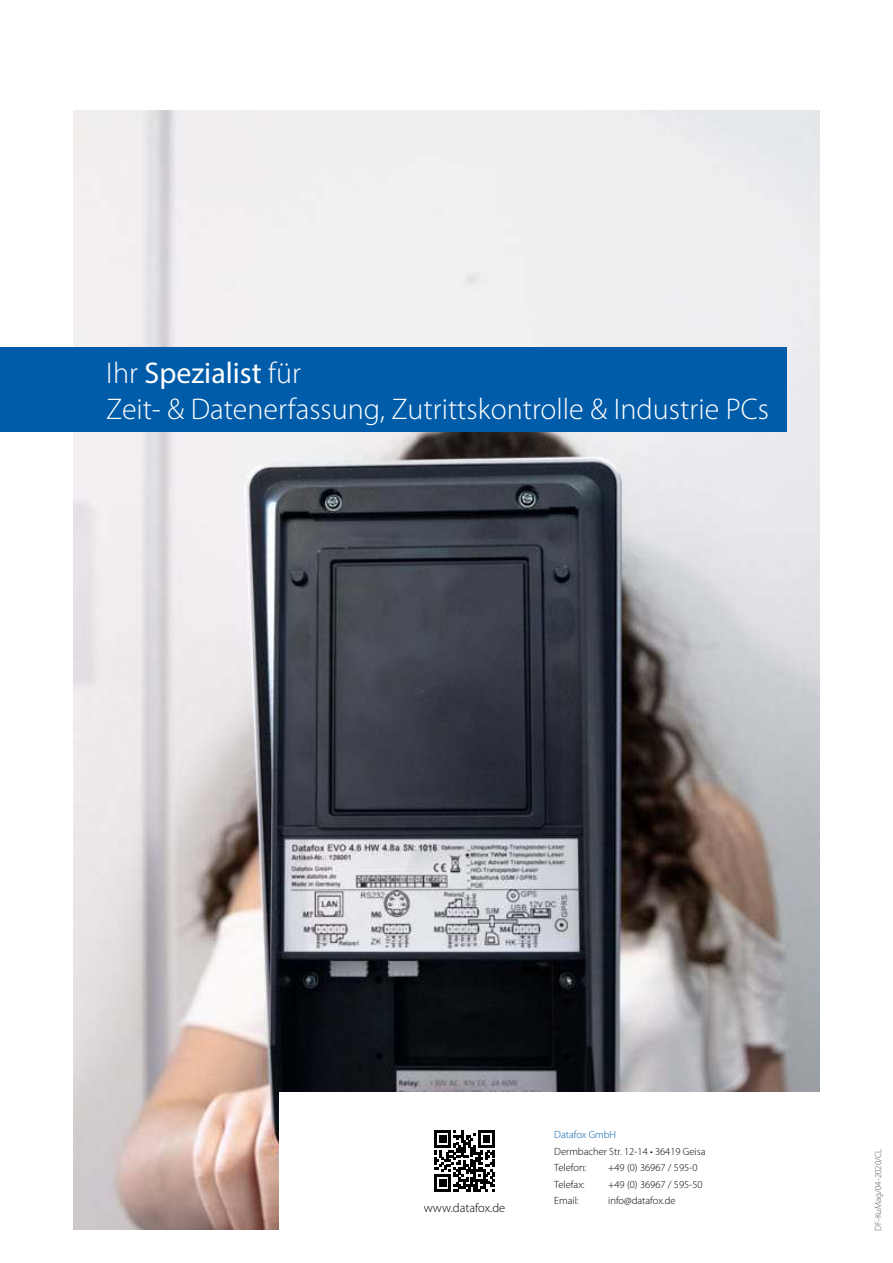
<style>
.page{position:relative;width:893px;height:1263px;background:#fff}
.page>*{position:absolute;margin:0;border:0;box-sizing:border-box;transform-origin:0 0}
.t1{font:300 30px/36px "Myriad Pro";color:#fff}
.t2{font:300 12.6px "Myriad Pro";color:#000}
.t3{font:300 10.5px/16.5px "Myriad Pro";color:#000}
.t4{font:300 10.5px "Myriad Pro";color:#005ca9}
.t5{font:300 9px "Myriad Pro";color:#575656}
.s1{font-weight:400}
</style>
<div class="page">
<img style="left:73px;top:110px;width:747px;height:1119px">
<div style="left:279px;top:1093px;width:614px;height:170px;background:#fff"></div>
<svg style="left:434px;top:1130px;width:61px;height:61px"></svg>
<div style="left:0;top:347px;width:787px;height:84px;background:#005ca9"></div>
<h1 class="t1" style="left:106px;top:356px;width:664px">Ihr <span class="s1">Spezialist</span> für<br>Zeit- &amp; Datenerfassung, Zutrittskontrolle &amp; Industrie PCs</h1>
<p class="t2" style="left:424px;top:1202px;width:83px">www.datafox.de</p>
<p class="t4" style="left:554px;top:1130px;width:64px">Datafox GmbH</p>
<p class="t3" style="left:554px;top:1144px;width:153px">Dermbacher Str. 12-14 • 36419 Geisa<br>Telefon:</p>
<p class="t3" style="left:608px;top:1160px;width:91px">+49 (0) 36967 / 595-0</p>
<p class="t3" style="left:554px;top:1177px;width:32px">Telefax:</p>
<p class="t3" style="left:608px;top:1177px;width:96px">+49 (0) 36967 / 595-50</p>
<p class="t3" style="left:554px;top:1193px;width:26px">Email:</p>
<p class="t3" style="left:608px;top:1193px;width:69px">info@datafox.de</p>
<p class="t5" style="left:874px;top:1231px;width:84px;rotate:-90deg">DF-KuMag/04-2020/CL</p>
</div>
